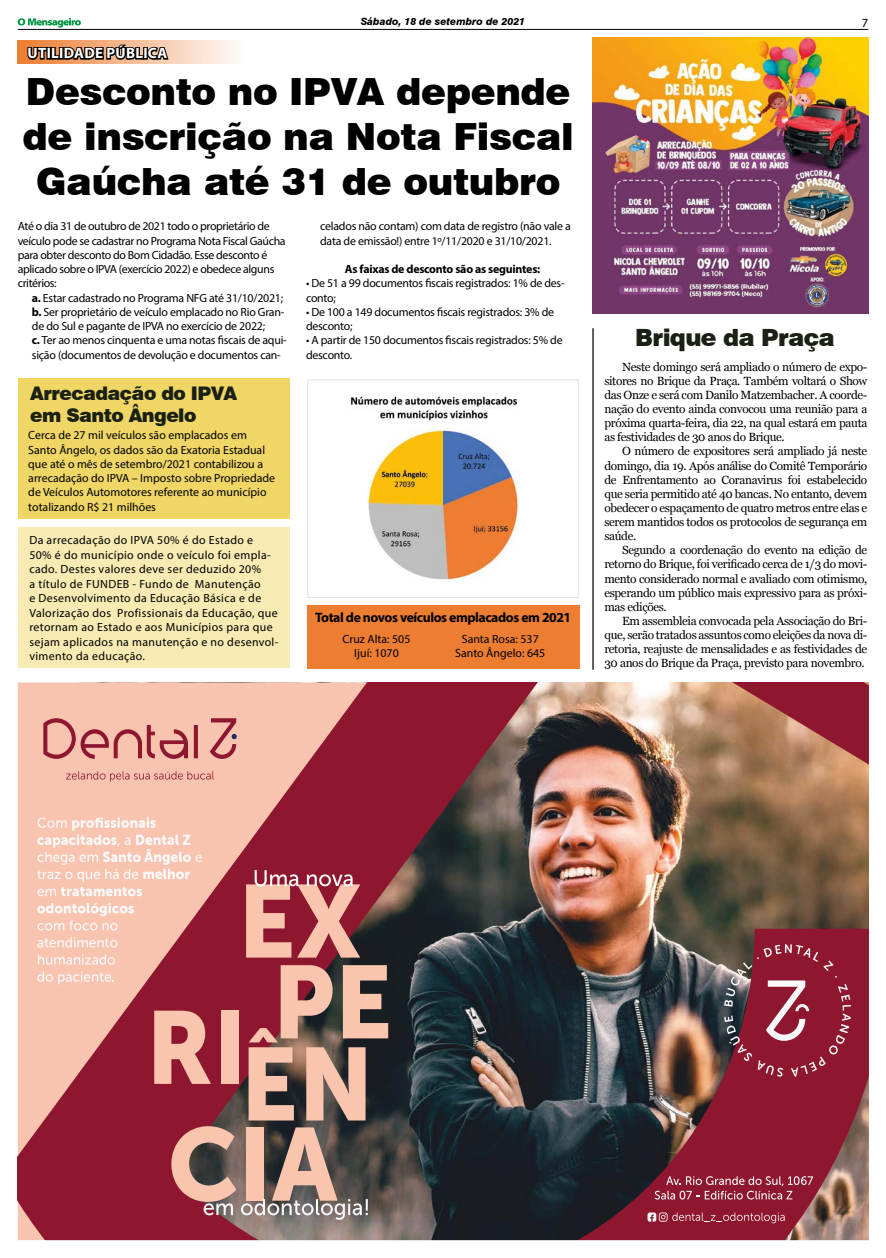
<style>
.page{position:relative;width:886px;height:1258px;background:#fff}
.page>*{position:absolute;margin:0;border:0;box-sizing:border-box;transform-origin:0 0}
.t1{font:900 37.5px/45px "Swiss 721 BT";letter-spacing:-.01em;color:#000;text-align:center}
.t2{font:900 23.75px "Swiss 721 BT";letter-spacing:-.03em;color:#1b2014}
.t3{font:900 18.75px/22.5px "Swiss 721 BT";letter-spacing:-.03em;color:#1b2014}
.t4{font:700 15px "Myriad Pro";letter-spacing:.02em;color:#fff}
.t5{font:700 13.75px "Myriad Pro";letter-spacing:-.03em;color:#000}
.t6{font:12.5px "Myriad Pro";color:#000}
.t7{font:11.88px/14.1px "Georgia";letter-spacing:-.03em;color:#000;text-align:justify}
.t8{font:11.88px/14.2px "Myriad Pro";letter-spacing:-.02em;color:#000}
.t9{font:11.88px/14.5px "Myriad Pro";letter-spacing:.03em;color:#000}
.t10{font:11.88px/14.2px "Myriad Pro";color:#000;text-align:center}
.t11{font:700 11.88px "Myriad Pro";letter-spacing:-.02em;color:#000}
.t12{font:italic 800 10px "Swiss 721 BT";color:#000}
.s1{font-weight:700}
</style>
<div class="page">
<hr style="left:18px;top:29px;width:850px;height:1px;background:#000">
<img style="left:18px;top:682px;width:850px;height:558px">
<svg style="left:194px;top:725px;width:4px;height:33px"></svg>
<svg style="left:43px;top:718px;width:145px;height:41px;background:#dc968d"></svg>
<svg style="left:210px;top:718px;width:27px;height:41px"></svg>
<svg style="left:66px;top:771px;width:148px;height:11px;background:#e6a698"></svg>
<svg style="left:724px;top:944px;width:127px;height:133px;background:#903648"></svg>
<svg style="left:154px;top:1011px;width:57px;height:73px;background:#d88f87"></svg>
<div style="left:221px;top:1011px;width:17px;height:73px;background:#f9c5af"></div>
<svg style="left:246px;top:870px;width:114px;height:88px;background:#c47676"></svg>
<svg style="left:171px;top:1126px;width:197px;height:94px;background:#977972"></svg>
<svg style="left:249px;top:965px;width:139px;height:155px;background:#a17970"></svg>
<svg style="left:655px;top:1176px;width:158px;height:23px;background:#a14154"></svg>
<svg style="left:647px;top:1212px;width:138px;height:11px;background:#a34558"></svg>
<svg style="left:37px;top:817px;width:165px;height:79px;background:#f9cfbe"></svg>
<svg style="left:37px;top:903px;width:97px;height:27px"></svg>
<svg style="left:37px;top:937px;width:80px;height:11px"></svg>
<svg style="left:38px;top:954px;width:77px;height:11px"></svg>
<svg style="left:37px;top:971px;width:77px;height:13px"></svg>
<div style="left:18px;top:527px;width:271px;height:141px;background:#f7eab2"></div>
<div style="left:18px;top:378px;width:271px;height:141px;background:#efd665"></div>
<svg style="left:17px;top:40px;width:220px;height:23px;background:#f9d9c4"></svg>
<svg style="left:18px;top:18px;width:152px;height:43px"></svg>
<img style="left:592px;top:38px;width:276px;height:275px">
<img style="left:308px;top:379px;width:270px;height:219px">
<div style="left:307px;top:605px;width:272px;height:63px;background:#ed7d31"></div>
<hr style="left:592px;top:328px;width:2px;height:342px;background:#000">
<p class="t4" style="left:28px;top:44px;width:141px">UTILIDADE PÚBLICA</p>
<p class="t12" style="left:361px;top:16px;width:166px">Sábado, 18 de setembro de 2021</p>
<p class="t6" style="left:862px;top:15px;width:8px">7</p>
<h1 class="t1" style="left:23px;top:69px;width:553px">Desconto no IPVA depende de inscrição na Nota Fiscal<br>Gaúcha até 31 de outubro</h1>
<p class="t8" style="left:18px;top:219px;width:269px">Até o dia 31 de outubro de 2021 todo o proprietário de veículo pode se cadastrar no Programa Nota Fiscal Gaúcha para obter desconto do Bom Cidadão. Esse desconto é aplicado sobre o IPVA (exercício 2022) e obedece alguns critérios:</p>
<p class="t8" style="left:32px;top:290px;width:256px"><span class="s1">a.</span> Estar cadastrado no Programa NFG até 31/10/2021; <span class="s1">b.</span> Ser proprietário de veículo emplacado no Rio Gran&shy;de do Sul e pagante de IPVA no exercício de 2022;<br><span class="s1">c.</span> Ter ao menos cinquenta e uma notas fiscais de aqui&shy;sição (documentos de devolução e documentos can-</p>
<h3 class="t3" style="left:30px;top:382px;width:209px">Arrecadação do IPVA em Santo Ângelo</h3>
<p class="t10" style="left:28px;top:428px;width:248px;text-align:left">Cerca de 27 mil veículos são emplacados em Santo Ângelo, os dados são da Exatoria Estadual que até o mês de setembro/2021 contabilizou a arrecadação do IPVA – Imposto sobre Propriedade de Veículos Automotores referente ao município totalizando R$ 21 milhões</p>
<p class="t9" style="left:29px;top:533px;width:250px">Da arrecadação do IPVA 50% é do Estado e 50% é do município onde o veículo foi empla&shy;cado. Destes valores deve ser deduzido 20%<br>a título de FUNDEB - Fundo de Manutenção<br>e Desenvolvimento da Educação Básica e de Valorização dos Profissionais da Educação, que retornam ao Estado e aos Municípios para que sejam aplicados na manutenção e no desenvol&shy;vimento da educação.</p>
<p class="t8" style="left:320px;top:219px;width:252px">celados não contam) com data de registro (não vale a data de emissão!) entre 1º/11/2020 e 31/10/2021.</p>
<p class="t11" style="left:345px;top:261px;width:197px">As faixas de desconto são as seguintes:</p>
<p class="t8" style="left:306px;top:276px;width:260px">• De 51 a 99 documentos fiscais registrados: 1% de des&shy;conto;</p>
<p class="t8" style="left:306px;top:304px;width:250px">• De 100 a 149 documentos fiscais registrados: 3% de desconto;</p>
<p class="t8" style="left:306px;top:333px;width:258px">• A partir de 150 documentos fiscais registrados: 5% de desconto.</p>
<p class="t5" style="left:315px;top:609px;width:258px">Total de novos veículos emplacados em 2021</p>
<p class="t10" style="left:343px;top:632px;width:69px">Cruz Alta: 505<br>Ijuí: 1070</p>
<p class="t10" style="left:455px;top:632px;width:92px">Santa Rosa: 537<br>Santo Ângelo: 645</p>
<h2 class="t2" style="left:635px;top:323px;width:201px">Brique da Praça</h2>
<p class="t7" style="left:604px;top:360px;width:264px;text-indent:18px">Neste domingo será ampliado o número de expo&shy;sitores no Brique da Praça. Também voltará o Show das Onze e será com Danilo Matzembacher. A coorde&shy;nação do evento ainda convocou uma reunião para a próxima quarta-feira, dia 22, na qual estará em pauta as festividades de 30 anos do Brique.</p>
<p class="t7" style="left:604px;top:445px;width:264px;text-indent:18px">O número de expositores será ampliado já neste domingo, dia 19. Após análise do Comitê Temporário de Enfrentamento ao Coranavirus foi estabelecido que seria permitido até 40 bancas. No entanto, devem obedecer o espaçamento de quatro metros entre elas e serem mantidos todos os protocolos de segurança em saúde.</p>
<p class="t7" style="left:604px;top:543px;width:264px;text-indent:18px">Segundo a coordenação do evento na edição de retorno do Brique, foi verificado cerca de 1/3 do movi&shy;mento considerado normal e avaliado com otimismo, esperando um público mais expressivo para as próxi&shy;mas edições.</p>
<p class="t7" style="left:604px;top:614px;width:264px;text-indent:18px">Em assembleia convocada pela Associação do Bri&shy;que, serão tratados assuntos como eleições da nova di&shy;retoria, reajuste de mensalidades e as festividades de 30 anos do Brique da Praça, previsto para novembro.</p>
</div>
